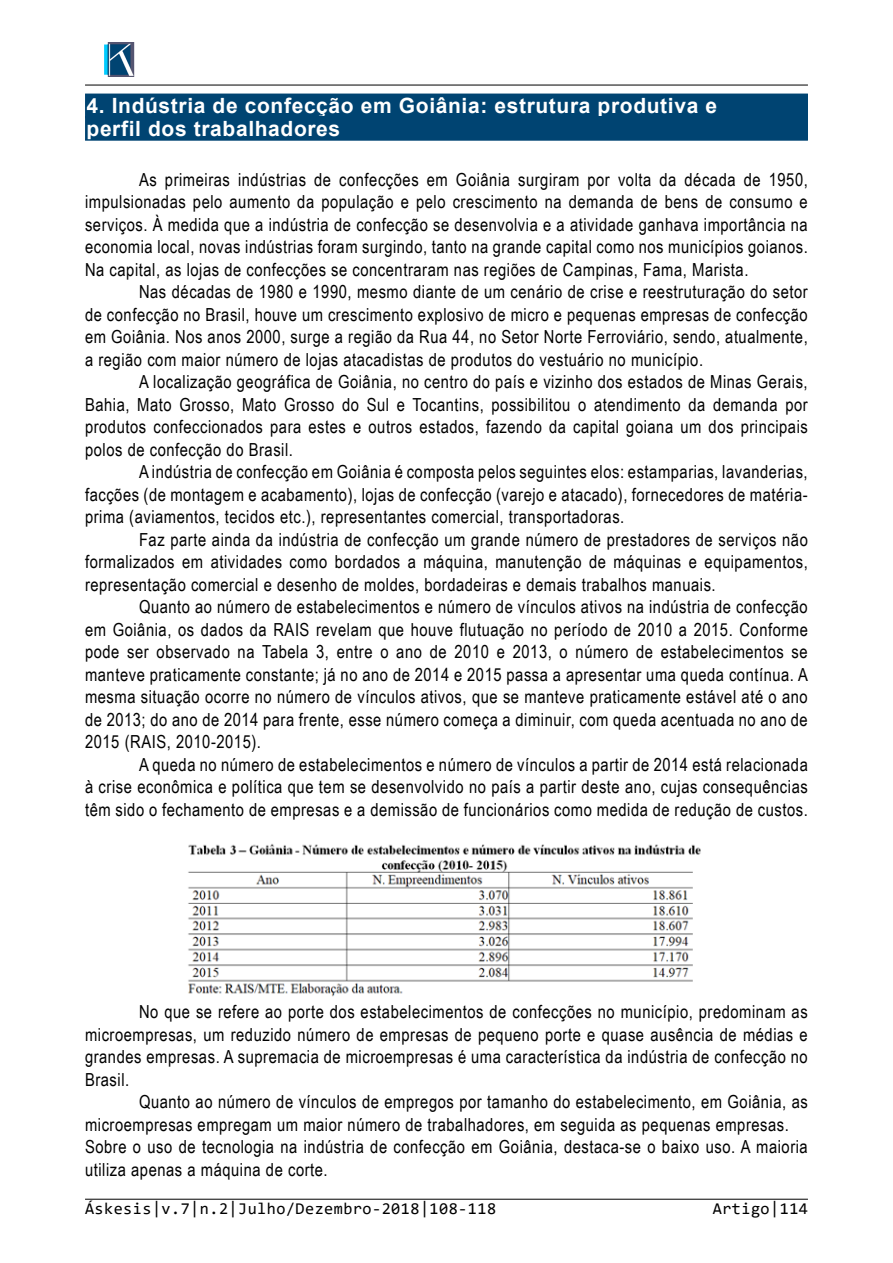
<style>
.page{position:relative;width:893px;height:1263px;background:#fff}
.page>*{position:absolute;margin:0;border:0;box-sizing:border-box;transform-origin:0 0}
.t1{font:700 21px "Arial";letter-spacing:.03em;color:#fff}
.PARÁGRAFO_PARÃO{font:18px/22.5px "Arial Narrow";letter-spacing:.03em;color:#000;text-align:justify}
.t2{font:16.5px "Consolas";letter-spacing:.03em;color:#000}
</style>
<div class="page">
<img style="left:104px;top:43px;width:31px;height:34px">
<hr style="left:85px;top:85px;width:723px;height:1px;background:#000">
<hr style="left:85px;top:1199px;width:723px;height:1px;background:#000">
<div style="left:86px;top:94px;width:721px;height:23px;background:#004472"></div>
<div style="left:86px;top:117px;width:721px;height:23px;background:#004472"></div>
<div style="left:85px;top:116px;width:723px;height:25px;border:2px solid #004472"></div>
<img style="left:188px;top:844px;width:513px;height:153px">
<p class="t1" style="left:87px;top:91px;width:632px">4. Indústria de confecção em Goiânia: estrutura produtiva e</p>
<p class="t1" style="left:87px;top:114px;width:255px">perfil dos trabalhadores</p>
<p class="PARÁGRAFO_PARÃO" style="left:684px;top:167px;width:125px">década de 1950,</p>
<p class="PARÁGRAFO_PARÃO" style="left:165px;top:167px;width:284px">primeiras indústrias de confecções em</p>
<p class="PARÁGRAFO_PARÃO" style="left:456px;top:167px;width:56px">Goiânia</p>
<p class="PARÁGRAFO_PARÃO" style="left:85px;top:167px;width:724px;text-align:left;text-indent:54px">As<br>impulsionadas pelo aumento da população e pelo crescimento na demanda de bens de consumo e serviços À. medida que a indústria de confecção se desenvolvia ae atividade ganhava importância na economia local, novas indústrias foram surgindo, tanto na grande capital como nos municípios goianos.<br>Na capital, as lojas de confecções se concentraram nas regiões de Campinas, Fama, Marista.</p>
<p class="PARÁGRAFO_PARÃO" style="left:85px;top:280px;width:724px;text-indent:54px">Nas décadas de 1980 e 1990, mesmo diante de um cenário de crise e reestruturação do setor de confecção no Brasil, houve um crescimento explosivo de micro e pequenas empresas de confecção em Goiânia. Nos anos 2000, surge a região da Rua 44, no Setor Norte Ferroviário, sendo, atualmente, a região com maior número de lojas atacadistas de produtos do vestuário no município.</p>
<p class="PARÁGRAFO_PARÃO" style="left:85px;top:370px;width:724px;text-indent:54px">A localização geográfica de Goiânia, no centro do país e vizinho dos estados de Minas Gerais, Bahia, Mato Grosso, Mato Grosso do Sul e Tocantins, possibilitou o atendimento da demanda por produtos confeccionados para estes e outros estados, fazendo da capital goiana um dos principais polos de confecção do Brasil.</p>
<p class="PARÁGRAFO_PARÃO" style="left:139px;top:460px;width:670px">Aindústria de confecção em Goiânia é composta pelos seguintes elos: estamparias, lavanderias,</p>
<p class="PARÁGRAFO_PARÃO" style="left:85px;top:505px;width:541px">prima (aviamentos, tecidos etc ,). representantes comercial, transportadoras.</p>
<p class="PARÁGRAFO_PARÃO" style="left:518px;top:167px;width:63px">surgiram</p>
<p class="PARÁGRAFO_PARÃO" style="left:618px;top:167px;width:35px">volta</p>
<p class="PARÁGRAFO_PARÃO" style="left:659px;top:167px;width:18px">da</p>
<p class="PARÁGRAFO_PARÃO" style="left:587px;top:167px;width:24px">por</p>
<p class="PARÁGRAFO_PARÃO" style="left:85px;top:482px;width:724px">facções (de montagem e acabamento ,) lojas de confecção (varejo e atacado ,) fornecedores de matéria-</p>
<p class="PARÁGRAFO_PARÃO" style="left:85px;top:527px;width:724px;text-indent:54px">Faz parte ainda da indústria de confecção um grande número de prestadores de serviços não formalizados em atividades como bordados a máquina, manutenção de máquinas e equipamentos, representação comercial e desenho de moldes, bordadeiras e demais trabalhos manuais.</p>
<p class="PARÁGRAFO_PARÃO" style="left:85px;top:595px;width:724px;text-indent:54px">Quanto ao número de estabelecimentos e número de vínculos ativos na indústria de confecção em Goiânia, os dados da RAIS revelam que houve flutuação no período de 2010 a 2015. Conforme pode ser observado na Tabela 3, entre o ano de 2010 e 2013, o número de estabelecimentos se manteve praticamente constante; já no ano de 2014 e 2015 passa a apresentar uma queda contínua A. mesma situação ocorre no número de vínculos ativos, que se manteve praticamente estável até o ano de 2013; do ano de 2014 para frente, esse número começa a diminuir, com queda acentuada no ano de 2015 (RAIS, 2010-2015 .(</p>
<p class="PARÁGRAFO_PARÃO" style="left:85px;top:752px;width:724px;text-indent:54px">A queda no número de estabelecimentos e número de vínculos a partir de 2014 está relacionada à crise econômica e política que tem se desenvolvido no país a partir deste ano, cujas consequências têm sido o fechamento de empresas ae demissão de funcionários como medida de redução de custos.</p>
<p class="PARÁGRAFO_PARÃO" style="left:85px;top:1000px;width:724px;text-indent:54px">No que se refere ao porte dos estabelecimentos de confecções no município, predominam as microempresas, um reduzido número de empresas de pequeno porte e quase ausência de médias e grandes empresas A. supremacia de microempresas é uma característica da indústria de confecção no Brasil.</p>
<p class="PARÁGRAFO_PARÃO" style="left:85px;top:1090px;width:724px;text-indent:54px">Quanto ao número de vínculos de empregos por tamanho do estabelecimento, em Goiânia, as microempresas empregam um maior número de trabalhadores, em seguida as pequenas empresas.</p>
<p class="PARÁGRAFO_PARÃO" style="left:85px;top:1135px;width:724px">Sobre o uso de tecnologia na indústria de confecção em Goiânia, destaca-se o baixo uso A. maioria utiliza apenas a máquina de corte.</p>
<p class="t2" style="left:713px;top:1197px;width:97px">Artigo|114</p>
<p class="t2" style="left:85px;top:1197px;width:413px">Áskesis v| .7 n| .2|Julho/Dezembro-2018|108-118</p>
</div>
